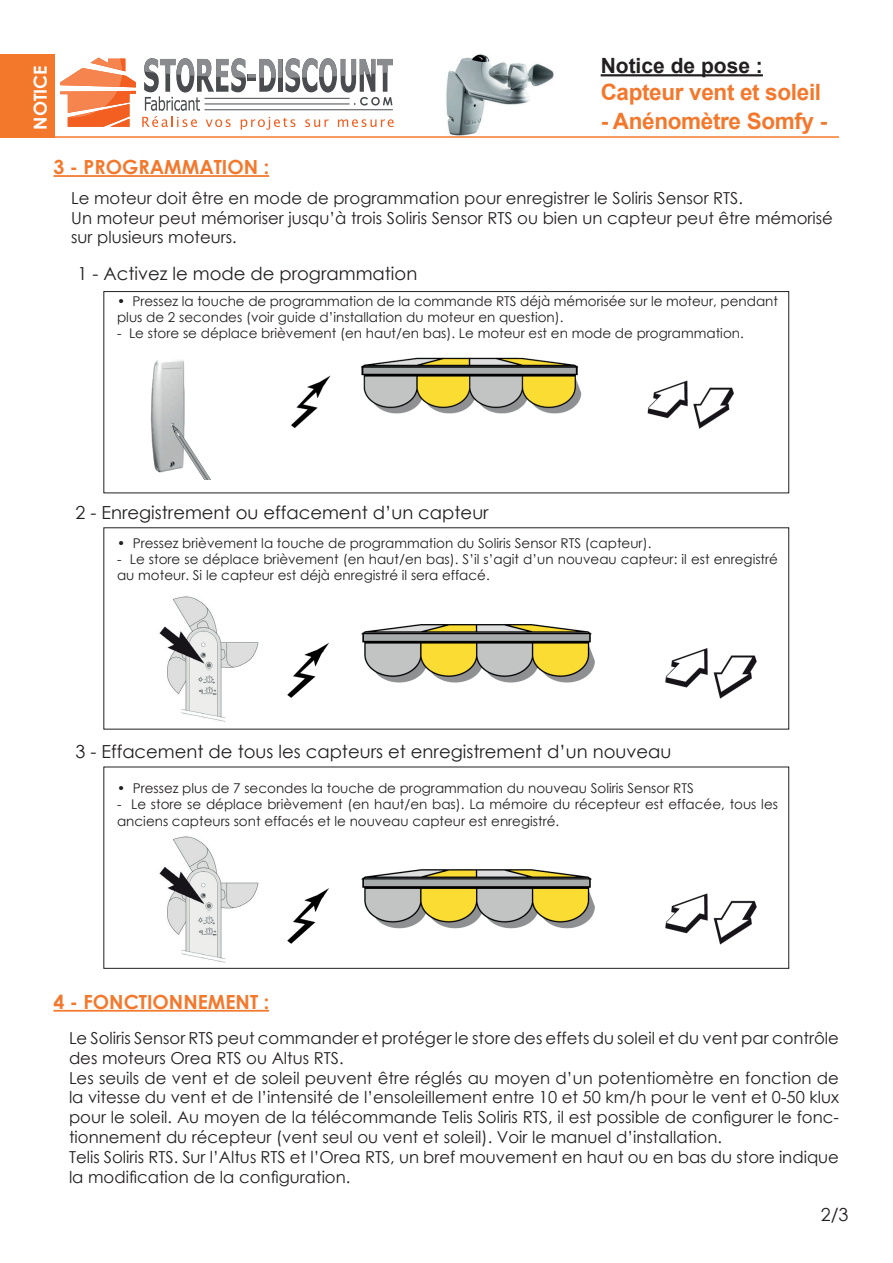
<style>
.page{position:relative;width:893px;height:1263px;background:#fff}
.page>*{position:absolute;margin:0;border:0;box-sizing:border-box;transform-origin:0 0}
.t1{font:700 22.5px "Arial";letter-spacing:-.015em;color:#f4782c}
.t2{font:700 21px "Arial";color:#231f20}
.t3{font:700 19.5px "Century Gothic";color:#f4782c}
.t4{font:18px "Century Gothic";color:#231f20}
.t5{font:700 18px "Century Gothic";color:#fff}
.t6{font:16.5px/19.8px "Century Gothic";color:#231f20}
.t7{font:13.5px/16.2px "Century Gothic";color:#231f20}
</style>
<div class="page">
<img style="left:446px;top:54px;width:108px;height:82px">
<hr style="left:54px;top:136px;width:785px;height:2px;background:#f4782c">
<div style="left:0;top:54px;width:54px;height:84px;background:#f4782c"></div>
<hr style="left:601px;top:74px;width:162px;height:2px;background:#231f20">
<svg style="left:60px;top:58px;width:76px;height:69px"></svg>
<svg style="left:142px;top:58px;width:252px;height:72px"></svg>
<div style="left:103px;top:291px;width:686px;height:202px;border:1px solid #231f20"></div>
<div style="left:103px;top:767px;width:686px;height:202px;border:1px solid #231f20"></div>
<img style="left:150px;top:357px;width:584px;height:122px">
<hr style="left:53px;top:175px;width:216px;height:2px;background:#f4782c">
<hr style="left:53px;top:1010px;width:216px;height:2px;background:#f4782c">
<img style="left:159px;top:596px;width:100px;height:126px">
<img style="left:287px;top:624px;width:470px;height:75px">
<img style="left:159px;top:836px;width:100px;height:126px">
<img style="left:287px;top:869px;width:470px;height:76px">
<p class="t5" style="left:27px;top:130px;width:66px;rotate:-90deg">NOTICE</p>
<p class="t2" style="left:601px;top:51px;width:164px">Notice de pose :</p>
<h1 class="t1" style="left:601px;top:76px;width:222px">Capteur vent et soleil</h1>
<h1 class="t1" style="left:601px;top:105px;width:228px">- Anénomètre Somfy -</h1>
<p class="t3" style="left:53px;top:152px;width:217px">3 - PROGRAMMATION :</p>
<p class="t6" style="left:71px;top:188px;width:763px">Le moteur doit être en mode de programmation pour enregistrer le Soliris Sensor RTS.<br>Un moteur peut mémoriser jusqu’à trois Soliris Sensor RTS ou bien un capteur peut être mémorisé sur plusieurs moteurs.</p>
<p class="t4" style="left:78px;top:260px;width:341px">1 - Activez le mode de programmation</p>
<p class="t7" style="left:117px;top:293px;width:662px">• Pressez la touche de programmation de la commande RTS déjà mémorisée sur le moteur, pendant plus de 2 secondes (voir guide d’installation du moteur en question).</p>
<p class="t7" style="left:117px;top:325px;width:628px">- Le store se déplace brièvement (en haut/en bas). Le moteur est en mode de programmation.</p>
<p class="t4" style="left:75px;top:500px;width:415px">2 - Enregistrement ou effacement d’un capteur</p>
<p class="t7" style="left:117px;top:534px;width:536px">• Pressez brièvement la touche de programmation du Soliris Sensor RTS (capteur).</p>
<p class="t7" style="left:117px;top:551px;width:662px">- Le store se déplace brièvement (en haut/en bas). S’il s’agit d’un nouveau capteur: il est enregistré au moteur. Si le capteur est déjà enregistré il sera effacé.</p>
<p class="t4" style="left:75px;top:739px;width:597px">3 - Effacement de tous les capteurs et enregistrement d’un nouveau</p>
<p class="t7" style="left:117px;top:780px;width:578px">• Pressez plus de 7 secondes la touche de programmation du nouveau Soliris Sensor RTS</p>
<p class="t7" style="left:117px;top:796px;width:662px">- Le store se déplace brièvement (en haut/en bas). La mémoire du récepteur est effacée, tous les anciens capteurs sont effacés et le nouveau capteur est enregistré.</p>
<p class="t3" style="left:53px;top:987px;width:217px">4 - FONCTIONNEMENT :</p>
<p class="t6" style="left:69px;top:1028px;width:771px">Le Soliris Sensor RTS peut commander et protéger le store des effets du soleil et du vent par contrôle des moteurs Orea RTS ou Altus RTS.<br>Les seuils de vent et de soleil peuvent être réglés au moyen d’un potentiomètre en fonction de la vitesse du vent et de l’intensité de l’ensoleillement entre 10 et 50 km/h pour le vent et 0-50 klux pour le soleil. Au moyen de la télécommande Telis Soliris RTS, il est possible de configurer le fonc&shy;tionnement du récepteur (vent seul ou vent et soleil). Voir le manuel d’installation.<br>Telis Soliris RTS. Sur l’Altus RTS et l’Orea RTS, un bref mouvement en haut ou en bas du store indique la modification de la configuration.</p>
<p class="t4" style="left:821px;top:1202px;width:29px">2/3</p>
</div>
